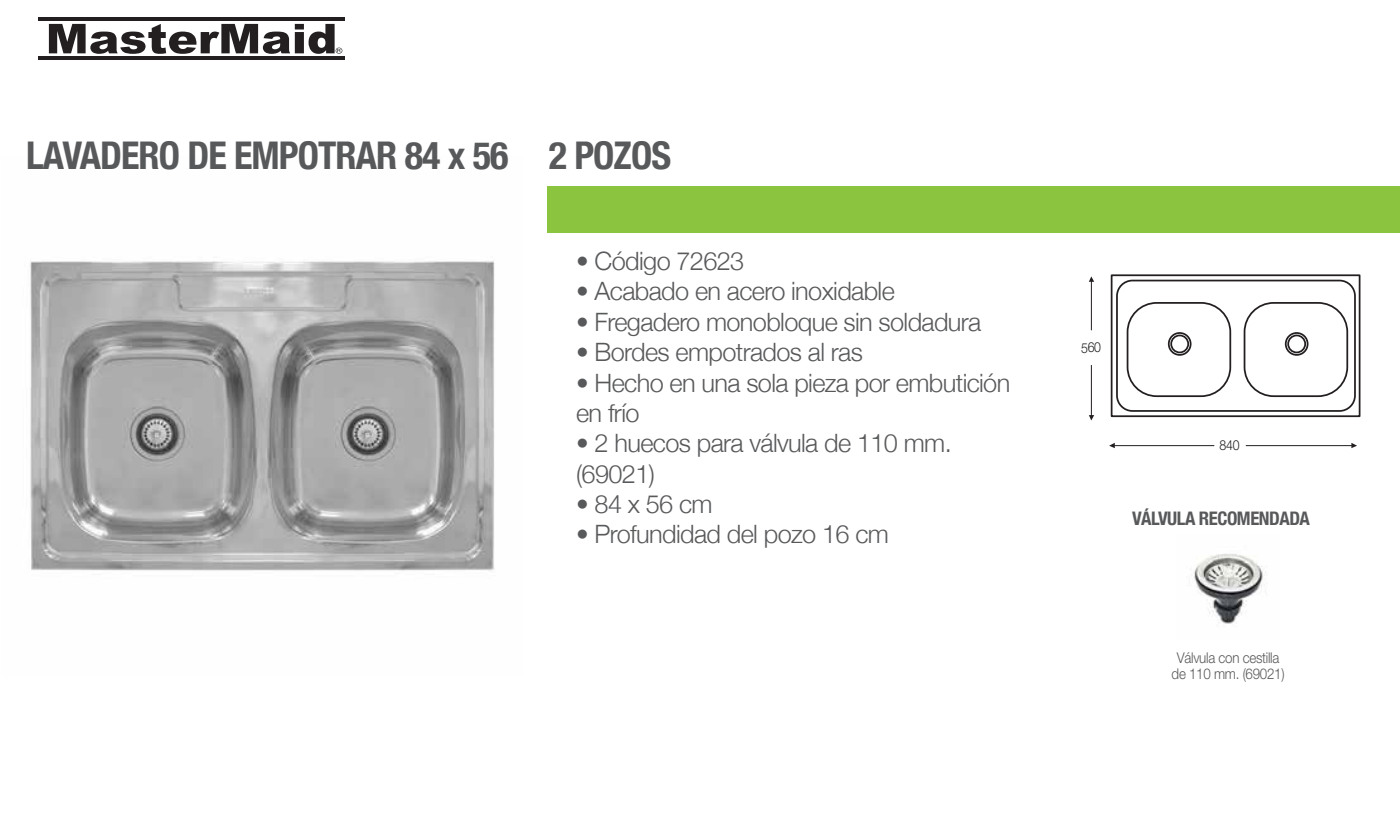
<style>
.page{position:relative;width:1400px;height:814px;background:#fff}
.page>*{position:absolute;margin:0;border:0;box-sizing:border-box;transform-origin:0 0}
.t1{font:700 condensed 38.15px "Helvetica Neue";letter-spacing:-.025em;color:#58595b}
.t2{font:300 25.38px/30.3px "Helvetica Neue";letter-spacing:-.025em;color:#58595b}
.t3{font:300 25.38px "Helvetica Neue";letter-spacing:.1em;color:#58595b}
.t4{font:700 condensed 18.72px "Helvetica Neue";letter-spacing:-.025em;color:#58595b}
.t5{font:300 14.88px/15.9px "Helvetica Neue LT Std";letter-spacing:-.02em;color:#58595b;text-align:center;scale:.9 1}
.t6{font:300 13.83px "Helvetica Neue LT Std";letter-spacing:-.03em;color:#231f20;scale:.9 1}
</style>
<div class="page">
<svg style="left:49px;top:24px;width:293px;height:30px"></svg>
<hr style="left:38px;top:18px;width:307px;height:3px;background:#231f20">
<hr style="left:38px;top:57px;width:307px;height:3px;background:#231f20">
<div style="left:548px;top:186px;width:852px;height:47px;background:#8bc53f"></div>
<img style="left:1191px;top:554px;width:75px;height:72px">
<img style="left:30px;top:261px;width:465px;height:310px">
<div style="left:1111px;top:274px;width:249px;height:143px;border:2px solid #231f20"></div>
<div style="left:1116px;top:280px;width:240px;height:132px;border:2px solid #231f20;border-radius:16px"></div>
<div style="left:1127px;top:302px;width:104px;height:95px;border:2px solid #231f20;border-radius:29px"></div>
<div style="left:1170px;top:335px;width:19px;height:18px;border:2px solid #231f20;border-radius:50%"></div>
<div style="left:1168px;top:332px;width:24px;height:24px;border:2px solid #231f20;border-radius:50%"></div>
<div style="left:1244px;top:302px;width:104px;height:95px;border:2px solid #231f20;border-radius:29px"></div>
<div style="left:1287px;top:335px;width:19px;height:18px;border:2px solid #231f20;border-radius:50%"></div>
<div style="left:1285px;top:332px;width:24px;height:24px;border:2px solid #231f20;border-radius:50%"></div>
<hr style="left:1111px;top:445px;width:242px;height:1px;background:#231f20">
<svg style="left:1109px;top:443px;width:6px;height:5px"></svg>
<svg style="left:1351px;top:443px;width:6px;height:5px"></svg>
<hr style="left:1091px;top:279px;width:1px;height:138px;background:#231f20">
<svg style="left:1089px;top:276px;width:5px;height:6px"></svg>
<svg style="left:1089px;top:415px;width:5px;height:5px"></svg>
<div style="left:1214px;top:440px;width:32px;height:11px;background:#fff"></div>
<div style="left:1078px;top:330px;width:26px;height:33px;background:#fff"></div>
<div style="left:1078px;top:354px;width:26px;height:11px;background:#fff"></div>
<h1 class="t1" style="left:26px;top:132px;width:647px">LAVADERO DE EMPOTRAR 84 x 56 2 POZOS</h1>
<p class="t2" style="left:576px;top:245px;width:170px">• Código 72623</p>
<p class="t2" style="left:576px;top:276px;width:320px">• Acabado en acero inoxidable</p>
<p class="t2" style="left:576px;top:306px;width:407px">• Fregadero monobloque sin soldadura</p>
<p class="t2" style="left:576px;top:336px;width:288px">• Bordes empotrados al ras</p>
<p class="t2" style="left:576px;top:367px;width:436px">• Hecho en una sola pieza por embutición en frío</p>
<p class="t2" style="left:576px;top:428px;width:377px">• 2 huecos para válvula de 110 mm. (69021)</p>
<p class="t3" style="left:576px;top:488px;width:138px">•84x56cm</p>
<p class="t2" style="left:576px;top:519px;width:314px">• Profundidad del pozo 16 cm</p>
<p class="t6" style="left:1081px;top:339px;width:24px">560</p>
<p class="t6" style="left:1219px;top:437px;width:24px">840</p>
<p class="t4" style="left:1132px;top:507px;width:179px">VÁLVULA RECOMENDADA</p>
<p class="t5" style="left:1172px;top:649px;width:127px">Válvula con cestilla de 110 mm. (69021)</p>
</div>
